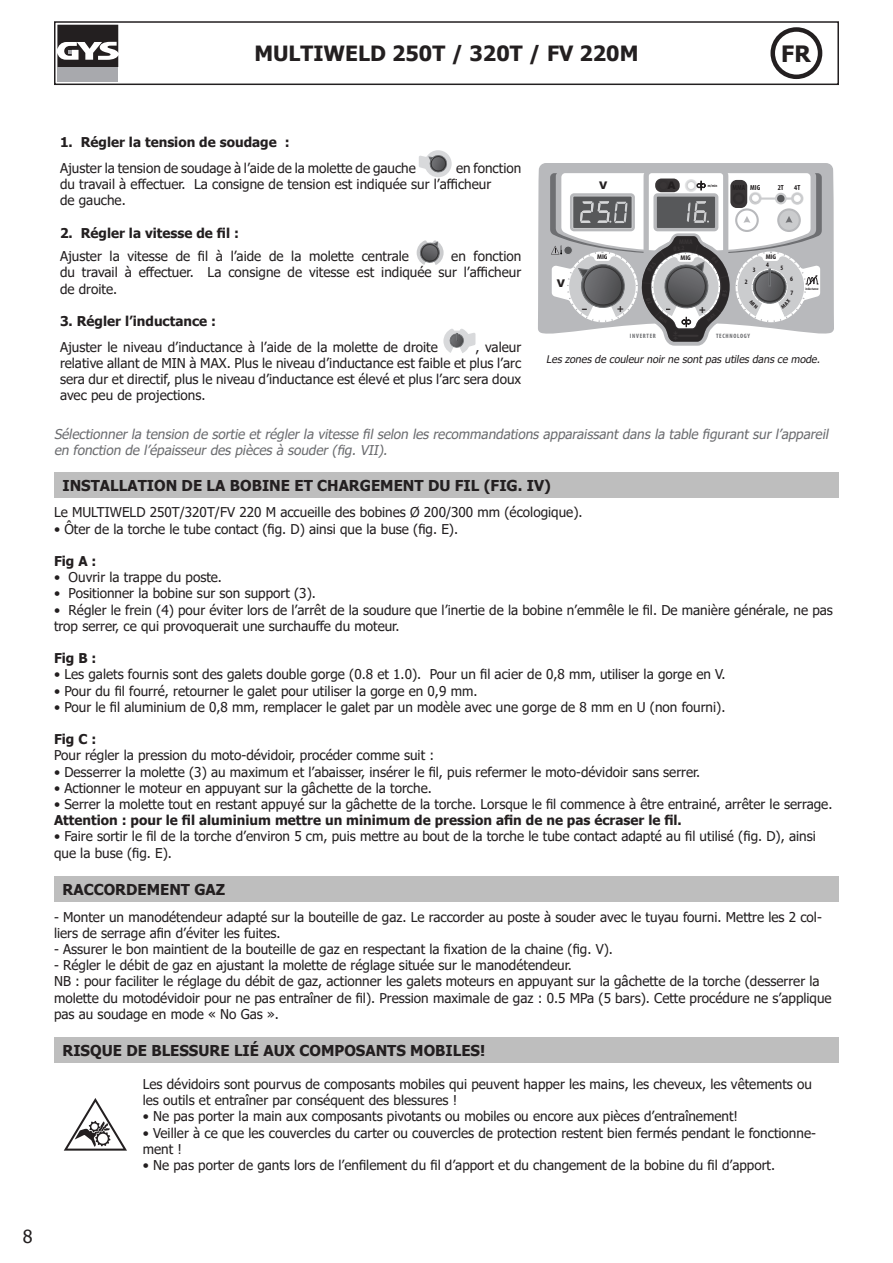
<style>
.page{position:relative;width:893px;height:1263px;background:#fff}
.page>*{position:absolute;margin:0;border:0;box-sizing:border-box;transform-origin:0 0}
.t1{font:700 22.5px "Tahoma";color:#231f20}
.t2{font:700 21px "Tahoma";color:#231f20}
.t3{font:18px "Tahoma";color:#231f20}
.t4{font:700 15px "Tahoma";color:#231f20}
.t5{font:13.5px/16.2px "Tahoma";color:#231f20}
.t6{font:italic 13.5px/16.2px "Tahoma";color:#6c6d70}
.t7{font:700 13.5px "Tahoma";color:#231f20}
.t8{font:900 condensed 11.1px "Myriad Pro";color:#231f20}
.t9{font:900 10.65px "Arial";color:#231f20}
.t10{font:italic 10.5px "Tahoma";color:#231f20}
.t11{font:900 10.5px "Arial";color:#231f20}
.t12{font:700 condensed 7.35px "Myriad Pro";color:#231f20}
.t13{font:700 condensed 6.9px "Myriad Pro";color:#231f20;scale:1.13 1}
.t14{font:700 condensed 6.75px/13.5px "Myriad Pro";color:#231f20}
.t15{font:700 condensed 6.3px "Myriad Pro";letter-spacing:.11em;color:#6e6f72}
.t16{font:600 condensed 4.2px "Myriad Pro";color:#231f20}
.t17{font:600 condensed 3.75px "Myriad Pro";color:#231f20}
</style>
<div class="page">
<div style="left:57px;top:67px;width:61px;height:14px;background:#a8a9ad"></div>
<svg style="left:57px;top:25px;width:61px;height:42px"></svg>
<div style="left:54px;top:21px;width:785px;height:64px;border:2px solid #231f20"></div>
<div style="left:770px;top:27px;width:52px;height:52px;border:4px solid #231f20;border-radius:50%"></div>
<svg style="left:419px;top:150px;width:33px;height:27px"></svg>
<svg style="left:417px;top:240px;width:27px;height:25px"></svg>
<svg style="left:443px;top:329px;width:32px;height:24px"></svg>
<div style="left:538px;top:163px;width:296px;height:171px;background:#b8b9bc"></div>
<div style="left:54px;top:472px;width:784px;height:26px;background:#bebebe"></div>
<div style="left:54px;top:876px;width:784px;height:26px;background:#bebebe"></div>
<div style="left:54px;top:1038px;width:784px;height:25px;background:#bebebe"></div>
<svg style="left:64px;top:1098px;width:63px;height:52px"></svg>
<svg style="left:550px;top:168px;width:272px;height:178px"></svg>
<p class="t2" style="left:254px;top:39px;width:386px">MULTIWELD 250T / 320T / FV 220M</p>
<p class="t1" style="left:781px;top:38px;width:31px">FR</p>
<p class="t7" style="left:60px;top:133px;width:231px">1. Régler la tension de soudage :</p>
<p class="t5" style="left:60px;top:161px;width:357px">Ajuster la tension de soudage à l’aide de la molette de gauche</p>
<p class="t5" style="left:60px;top:161px;width:463px;text-indent:396px">en fonction du travail à effectuer. La consigne de tension est indiquée sur l’afficheur</p>
<p class="t5" style="left:60px;top:193px;width:67px">de gauche.</p>
<p class="t7" style="left:60px;top:223px;width:181px">2. Régler la vitesse de fil :</p>
<p class="t5" style="left:60px;top:249px;width:350px">Ajuster la vitesse de fil à l’aide de la molette centrale</p>
<p class="t5" style="left:60px;top:249px;width:463px;text-align:justify;text-indent:391px">en fonction du travail à effectuer. La consigne de vitesse est indiquée sur l’afficheur de droite.</p>
<p class="t7" style="left:60px;top:312px;width:158px">3. Régler l’inductance :</p>
<p class="t5" style="left:60px;top:339px;width:379px">Ajuster le niveau d’inductance à l’aide de la molette de droite</p>
<p class="t5" style="left:60px;top:339px;width:463px;text-align:justify;text-indent:415px">, valeur relative allant de MIN à MAX. Plus le niveau d’inductance est faible et plus l’arc sera dur et directif, plus le niveau d’inductance est élevé et plus l’arc sera doux avec peu de projections.</p>
<p class="t11" style="left:667px;top:178px;width:10px">A</p>
<p class="t11" style="left:599px;top:178px;width:10px">V</p>
<p class="t16" style="left:708px;top:183px;width:11px">m/min</p>
<p class="t12" style="left:732px;top:183px;width:29px">MMA MIG</p>
<p class="t12" style="left:778px;top:183px;width:8px">2T</p>
<p class="t12" style="left:794px;top:183px;width:8px">4T</p>
<p class="t9" style="left:557px;top:275px;width:10px">V</p>
<p class="t13" style="left:597px;top:253px;width:11px">MIG</p>
<p class="t13" style="left:680px;top:253px;width:11px">MIG</p>
<p class="t8" style="left:582px;top:302px;width:7px">–</p>
<p class="t8" style="left:617px;top:302px;width:8px">+</p>
<p class="t8" style="left:666px;top:302px;width:7px">–</p>
<p class="t8" style="left:699px;top:302px;width:8px">+</p>
<p class="t14" style="left:753px;top:262px;width:4px">3</p>
<p class="t14" style="left:745px;top:275px;width:4px">2</p>
<p class="t15" style="left:630px;top:332px;width:27px">INVERTER</p>
<p class="t15" style="left:716px;top:332px;width:36px">TECHNOLOGY</p>
<p class="t13" style="left:766px;top:253px;width:11px">MIG</p>
<p class="t14" style="left:766px;top:258px;width:4px">4</p>
<p class="t14" style="left:780px;top:260px;width:4px">5</p>
<p class="t14" style="left:790px;top:272px;width:5px">6<br>7</p>
<p class="t17" style="left:805px;top:286px;width:15px">inductance</p>
<p class="t10" style="left:546px;top:352px;width:278px">Leszonesde couleurnoirne sontpasutilesdansce mode.</p>
<p class="t6" style="left:54px;top:427px;width:779px">Sélectionnerla tension de sortie etréglerla vitesse filselon lesrecommandationsapparaissantdansla table figurantsurl’appareil en fonction de l’épaisseurdespiècesà souder(fig.VII).</p>
<p class="t4" style="left:63px;top:475px;width:490px">INSTALLATION DE LA BOBINE ET CHARGEMENT DU FIL (FIG. IV)</p>
<p class="t5" style="left:54px;top:505px;width:530px">Le MULTIWELD 250T/320T/FV 220 M accueille des bobines Ø 200/300 mm (écologique).</p>
<p class="t5" style="left:54px;top:521px;width:406px">• Ôter de la torche le tube contact (fig. D) ainsi que la buse (fig. E).</p>
<p class="t7" style="left:54px;top:552px;width:44px">Fig A :</p>
<p class="t5" style="left:54px;top:570px;width:170px">• Ouvrir la trappe du poste.</p>
<p class="t5" style="left:54px;top:586px;width:263px">• Positionner la bobine sur son support (3).</p>
<p class="t5" style="left:54px;top:602px;width:780px">• Régler le frein (4) pour éviter lors de l’arrêt de la soudure que l’inertie de la bobine n’emmêle le fil. De manière générale, ne pas trop serrer, ce qui provoquerait une surchauffe du moteur.</p>
<p class="t7" style="left:54px;top:649px;width:44px">Fig B :</p>
<p class="t5" style="left:54px;top:667px;width:673px">• Les galets fournis sont des galets double gorge (0.8 et 1.0). Pour un fil acier de 0,8 mm, utiliser la gorge en V.</p>
<p class="t5" style="left:54px;top:683px;width:425px">• Pour du fil fourré, retourner le galet pour utiliser la gorge en 0,9 mm.</p>
<p class="t5" style="left:54px;top:699px;width:673px">• Pour le fil aluminium de 0,8 mm, remplacer le galet par un modèle avec une gorge de 8 mm en U (non fourni).</p>
<p class="t7" style="left:54px;top:730px;width:44px">Fig C :</p>
<p class="t5" style="left:54px;top:748px;width:382px">Pour régler la pression du moto-dévidoir, procéder comme suit :</p>
<p class="t5" style="left:54px;top:764px;width:648px">• Desserrer la molette (3) au maximum et l’abaisser, insérer le fil, puis refermer le moto-dévidoir sans serrer.</p>
<p class="t5" style="left:54px;top:780px;width:379px">• Actionner le moteur en appuyant sur la gâchette de la torche.</p>
<p class="t5" style="left:54px;top:797px;width:780px">• Serrer la molette tout en restant appuyé sur la gâchette de la torche. Lorsque le fil commence à être entrainé, arrêter le serrage.</p>
<p class="t7" style="left:54px;top:811px;width:629px">Attention : pour le fil aluminium mettre un minimum de pression afin de ne pas écraser le fil.</p>
<p class="t5" style="left:54px;top:829px;width:763px">• Faire sortir le fil de la torche d’environ 5 cm, puis mettre au bout de la torche le tube contact adapté au fil utilisé (fig. D), ainsi</p>
<p class="t5" style="left:54px;top:845px;width:120px">que la buse (fig. E).</p>
<p class="t4" style="left:63px;top:879px;width:164px">RACCORDEMENT GAZ</p>
<p class="t5" style="left:54px;top:909px;width:769px">- Monter un manodétendeur adapté sur la bouteille de gaz. Le raccorder au poste à souder avec le tuyau fourni. Mettre les 2 col&shy;liers de serrage afin d’éviter les fuites.</p>
<p class="t5" style="left:54px;top:942px;width:560px">- Assurer le bon maintient de la bouteille de gaz en respectant la fixation de la chaine (fig. V).</p>
<p class="t5" style="left:54px;top:958px;width:519px">- Régler le débit de gaz en ajustant la molette de réglage située sur le manodétendeur.</p>
<p class="t5" style="left:54px;top:974px;width:779px">NB : pour faciliter le réglage du débit de gaz, actionner les galets moteurs en appuyant sur la gâchette de la torche (desserrer la molette du motodévidoir pour ne pas entraîner de fil). Pression maximale de gaz : 0.5 MPa (5 bars). Cette procédure ne s’applique pas au soudage en mode « No Gas ».</p>
<p class="t4" style="left:63px;top:1040px;width:424px">RISQUE DE BLESSURE LIÉ AUX COMPOSANTS MOBILES!</p>
<p class="t5" style="left:143px;top:1077px;width:671px">Les dévidoirs sont pourvus de composants mobiles qui peuvent happer les mains, les cheveux, les vêtements ou les outils et entraîner par conséquent des blessures !</p>
<p class="t5" style="left:143px;top:1109px;width:597px">• Ne pas porter la main aux composants pivotants ou mobiles ou encore aux pièces d’entraînement!</p>
<p class="t5" style="left:143px;top:1125px;width:675px">• Veiller à ce que les couvercles du carter ou couvercles de protection restent bien fermés pendant le fonctionne&shy;ment !</p>
<p class="t5" style="left:143px;top:1158px;width:634px">• Ne pas porter de gants lors de l’enfilement du fil d’apport et du changement de la bobine du fil d’apport.</p>
<p class="t3" style="left:23px;top:1224px;width:11px">8</p>
</div>
